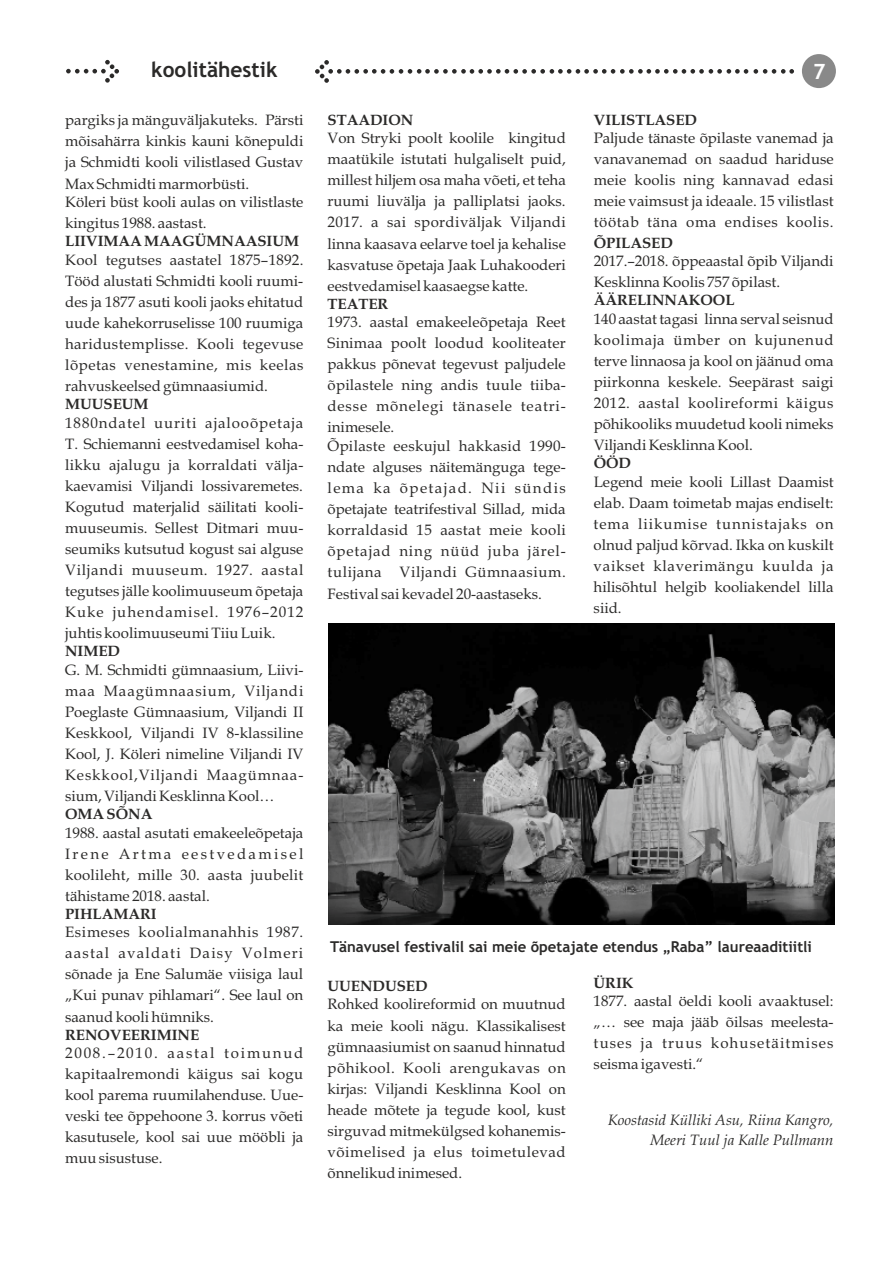
<style>
.page{position:relative;width:893px;height:1263px;background:#fff}
.page>*{position:absolute;margin:0;border:0;box-sizing:border-box;transform-origin:0 0}
.t1{font:700 21px "Trebuchet MS";color:#2b2a29}
.t2{font:700 21px "Trebuchet MS";color:#fefefe}
.t3{font:15px/21px "Book Antiqua";color:#2b2a29;text-align:justify}
.t4{font:700 15px "Book Antiqua";color:#2b2a29}
.t5{font:700 15px "Trebuchet MS";color:#2b2a29}
.t6{font:italic 15px/20.4px "Book Antiqua";color:#2b2a29;text-align:right}
.t7{font:15px/18.5px "Book Antiqua";letter-spacing:.12em;color:#2b2a29}
.s1{font-weight:700}
.s2{color:#333}
</style>
<div class="page">
<div style="left:802px;top:54px;width:34px;height:34px;background:#898989;border-radius:50%"></div>
<svg style="left:66px;top:60px;width:53px;height:23px"></svg>
<svg style="left:315px;top:60px;width:479px;height:23px"></svg>
<img style="left:328px;top:624px;width:506px;height:300px">
<h1 class="t1" style="left:151px;top:61px;width:128px">koolitähestik</h1>
<h1 class="t2" style="left:814px;top:65px;width:14px">7</h1>
<p class="t3" style="left:65px;top:112px;width:240px">pargiks ja mänguväljakuteks. Pärsti mõisahärra kinkis kauni kõnepuldi ja Schmidti kooli vilistlased Gustav Max Schmidti marmorbüsti.</p>
<p class="t3" style="left:65px;top:193px;width:240px">Köleri büst kooli aulas on vilistlaste kingitus 1988. aastast.</p>
<p class="t3" style="left:65px;top:234px;width:240px;line-height:18.5px"><span class="s1">LIIVIMAA MAAGÜMNAASIUM<br></span>Kool tegutses aastatel 1875<span class="s2">–</span>1892.</p>
<p class="t3" style="left:65px;top:272px;width:240px">Tööd alustati Schmidti kooli ruumi&shy;des ja 1877 asuti kooli jaoks ehitatud uude kahekorruselisse 100 ruumiga haridustemplisse. Kooli tegevuse lõpetas venestamine, mis keelas rahvuskeelsed gümnaasiumid.</p>
<p class="t4" style="left:65px;top:398px;width:85px">MUUSEUM</p>
<p class="t3" style="left:65px;top:414px;width:240px">1880ndatel uuriti ajalooõpetaja T. Schiemanni eestvedamisel koha&shy;likku ajalugu ja korraldati välja&shy;kaevamisi Viljandi lossivaremetes.<br>Kogutud materjalid säilitati kooli&shy;muuseumis. Sellest Ditmari muu&shy;seumiks kutsutud kogust sai alguse Viljandi muuseum. 1927. aastal tegutses jälle koolimuuseum õpetaja Kuke juhendamisel. 1976<span class="s2">–</span>2012 juhtis koolimuuseumi Tiiu Luik.</p>
<p class="t4" style="left:65px;top:645px;width:56px">NIMED</p>
<p class="t3" style="left:65px;top:661px;width:240px">G. M. Schmidti gümnaasium, Liivi&shy;maa Maagümnaasium, Viljandi Poeglaste Gümnaasium, Viljandi II Keskkool, Viljandi IV 8-klassiline Kool, J. Köleri nimeline Viljandi IV Keskkool,Viljandi Maagümnaa&shy;sium, Viljandi Kesklinna Kool…</p>
<p class="t4" style="left:65px;top:808px;width:89px">OMA SÕNA</p>
<p class="t3" style="left:65px;top:824px;width:240px">1988. aastal asutati emakeeleõpetaja Irene Artma eestvedamisel koolileht, mille 30. aasta juubelit tähistame 2018. aastal.</p>
<p class="t4" style="left:65px;top:908px;width:93px">PIHLAMARI</p>
<p class="t3" style="left:65px;top:923px;width:240px">Esimeses koolialmanahhis 1987. aastal avaldati Daisy Volmeri sõnade ja Ene Salumäe viisiga laul „Kui punav pihlamari“. See laul on saanud kooli hümniks.</p>
<p class="t7" style="left:65px;top:1027px;width:240px"><span class="s1">RENOVEERIMINE<br></span>2008.<span class="s2">–</span>2010. aastal toimunud</p>
<p class="t3" style="left:65px;top:1065px;width:240px">kapitaalremondi käigus sai kogu kool parema ruumilahenduse. Uue&shy;veski tee õppehoone 3. korrus võeti kasutusele, kool sai uue mööbli ja muu sisustuse.</p>
<p class="t4" style="left:594px;top:114px;width:105px">VILISTLASED</p>
<p class="t3" style="left:594px;top:129px;width:241px">Paljude tänaste õpilaste vanemad ja vanavanemad on saadud hariduse meie koolis ning kannavad edasi meie vaimsust ja ideaale. 15 vilistlast töötab täna oma endises koolis.</p>
<p class="t3" style="left:594px;top:235px;width:241px;line-height:18.5px"><span class="s1">ÕPILASED<br></span>2017.<span class="s2">–</span>2018. õppeaastal õpib Viljandi</p>
<p class="t3" style="left:594px;top:273px;width:188px">Kesklinna Koolis 757 õpilast.</p>
<p class="t4" style="left:594px;top:294px;width:142px">ÄÄRELINNAKOOL</p>
<p class="t3" style="left:594px;top:310px;width:241px">140 aastat tagasi linna serval seisnud koolimaja ümber on kujunenud terve linnaosa ja kool on jäänud oma piirkonna keskele. Seepärast saigi 2012. aastal koolireformi käigus põhikooliks muudetud kooli nimeks Viljandi Kesklinna Kool.</p>
<p class="t4" style="left:594px;top:457px;width:39px">ÖÖD</p>
<p class="t3" style="left:594px;top:473px;width:241px">Legend meie kooli Lillast Daamist elab. Daam toimetab majas endiselt: tema liikumise tunnistajaks on olnud paljud kõrvad. Ikka on kuskilt vaikset klaverimängu kuulda ja hilisõhtul helgib kooliakendel lilla siid.</p>
<p class="t4" style="left:328px;top:114px;width:87px">STAADION</p>
<p class="t3" style="left:328px;top:129px;width:240px">Von Stryki poolt koolile kingitud maatükile istutati hulgaliselt puid, millest hiljem osa maha võeti, et teha ruumi liuvälja ja palliplatsi jaoks.<br>2017. a sai spordiväljak Viljandi linna kaasava eelarve toel ja kehalise kasvatuse õpetaja Jaak Luhakooderi eestvedamisel kaasaegse katte.</p>
<p class="t4" style="left:328px;top:298px;width:62px">TEATER</p>
<p class="t3" style="left:328px;top:313px;width:240px">1973. aastal emakeeleõpetaja Reet Sinimaa poolt loodud kooliteater pakkus põnevat tegevust paljudele õpilastele ning andis tuule tiiba&shy;desse mõnelegi tänasele teatri&shy;inimesele.</p>
<p class="t3" style="left:327px;top:437px;width:240px">Õpilaste eeskujul hakkasid 1990- ndate alguses näitemänguga tege&shy;lema ka õpetajad. Nii sündis õpetajate teatrifestival Sillad, mida korraldasid 15 aastat meie kooli õpetajad ning nüüd juba järel&shy;tulijana Viljandi Gümnaasium.<br>Festival sai kevadel 20-aastaseks.</p>
<p class="t5" style="left:330px;top:941px;width:483px">Tänavusel festivalil sai meie õpetajate etendus „Raba” laureaaditiitli</p>
<p class="t4" style="left:594px;top:977px;width:42px">ÜRIK</p>
<p class="t3" style="left:594px;top:992px;width:241px">1877. aastal öeldi kooli avaaktusel: „… see maja jääb õilsas meelesta&shy;tuses ja truus kohusetäitmises seisma igavesti.“</p>
<p class="t4" style="left:327px;top:980px;width:101px">UUENDUSED</p>
<p class="t3" style="left:327px;top:995px;width:240px">Rohked koolireformid on muutnud ka meie kooli nägu. Klassikalisest gümnaasiumist on saanud hinnatud põhikool. Kooli arengukavas on kirjas: Viljandi Kesklinna Kool on heade mõtete ja tegude kool, kust sirguvad mitmekülgsed kohanemis&shy;võimelised ja elus toimetulevad õnnelikud inimesed.</p>
<p class="t6" style="left:608px;top:1111px;width:227px">Koostasid Külliki Asu, Riina Kangro,<br>Meeri Tuul ja Kalle Pullmann</p>
</div>
